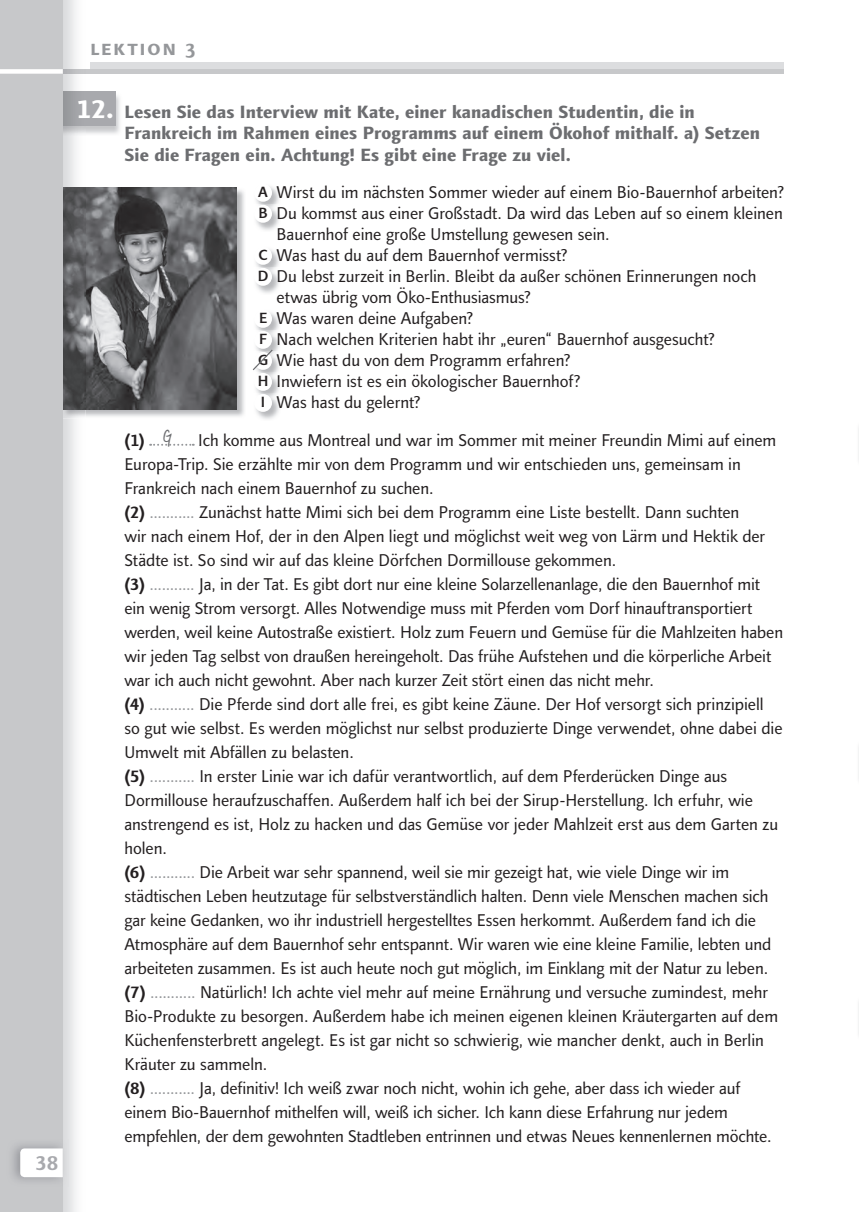
<style>
.page{position:relative;width:859px;height:1212px;background:#fff}
.page>*{position:absolute;margin:0;border:0;box-sizing:border-box;transform-origin:0 0}
.t1{font:700 21px "Finnegan SC";letter-spacing:.1em;color:#95979a}
.t2{font:700 21px "Finnegan";color:#a8a9ad}
.t3{font:18px/21px "Finnegan Extra Bolduj";letter-spacing:.005em;color:#6c6d70}
.t4{font:17.25px/24px "Finnegan";letter-spacing:-.005em;color:#231f20}
.s1{font-size:27px;color:#fff}
.s2{font-weight:500;font-size:15px}
.s3{font-weight:700}
.s4{color:#939598}
</style>
<div class="page">
<div style="left:18px;top:69px;width:765px;height:5px;background:#c7c8ca"></div>
<div style="left:90px;top:63px;width:693px;height:6px;background:#dcdddf"></div>
<img style="left:86px;top:95px;width:34px;height:39px">
<div style="left:1px;top:91px;width:115px;height:34px;background:#a8a9ad"></div>
<img style="left:86px;top:187px;width:158px;height:230px">
<img style="left:86px;top:188px;width:151px;height:221px">
<img style="left:858px;top:428px;width:1px;height:32px">
<img style="left:858px;top:747px;width:1px;height:32px">
<img style="left:858px;top:1003px;width:1px;height:31px">
<img style="left:63px;top:0;width:23px;height:1211px">
<img style="left:63px;top:69px;width:23px;height:5px">
<div style="left:0;top:0;width:63px;height:1211px;background:#c7c8ca"></div>
<div style="left:0;top:69px;width:63px;height:5px;background:#fff"></div>
<img style="left:12px;top:1138px;width:56px;height:48px">
<svg style="left:20px;top:1148px;width:43px;height:28px"></svg>
<svg style="left:150px;top:444px;width:44px;height:1px"></svg>
<img style="left:256px;top:186px;width:23px;height:18px">
<div style="left:254px;top:184px;width:18px;height:18px;background:#fff;border-radius:50%"></div>
<img style="left:256px;top:211px;width:23px;height:19px">
<img style="left:259px;top:204px;width:17px;height:7px">
<div style="left:254px;top:205px;width:18px;height:18px;background:#fff;border-radius:50%"></div>
<img style="left:256px;top:249px;width:23px;height:18px">
<div style="left:254px;top:247px;width:18px;height:18px;background:#fff;border-radius:50%"></div>
<img style="left:256px;top:274px;width:23px;height:19px">
<img style="left:259px;top:267px;width:17px;height:7px">
<div style="left:254px;top:268px;width:18px;height:18px;background:#fff;border-radius:50%"></div>
<img style="left:256px;top:312px;width:23px;height:18px">
<div style="left:254px;top:310px;width:18px;height:18px;background:#fff;border-radius:50%"></div>
<img style="left:256px;top:337px;width:23px;height:14px">
<div style="left:254px;top:331px;width:18px;height:18px;background:#fff;border-radius:50%"></div>
<img style="left:257px;top:358px;width:22px;height:14px">
<img style="left:256px;top:379px;width:23px;height:14px">
<div style="left:254px;top:373px;width:18px;height:18px;background:#fff;border-radius:50%"></div>
<img style="left:256px;top:400px;width:23px;height:19px">
<div style="left:254px;top:394px;width:18px;height:18px;background:#fff;border-radius:50%"></div>
<svg style="left:252px;top:348px;width:22px;height:23px"></svg>
<p class="t2" style="left:36px;top:1149px;width:24px">38</p>
<p class="t1" style="left:90px;top:36px;width:106px">lektion 3</p>
<p class="t3" style="left:124px;top:102px;width:637px;text-indent:-48px"><span class="s1">12.</span> Lesen Sie das Interview mit Kate, einer kanadischen Studentin, die in<br>Frankreich im Rahmen eines Programms auf einem Ökohof mithalf. a) Setzen<br>Sie die Fragen ein. Achtung! Es gibt eine Frage zu viel.</p>
<p class="t4" style="left:258px;top:180px;width:527px"><span class="s2">A</span> Wirst du im nächsten Sommer wieder auf einem Bio-Bauernhof arbeiten?</p>
<p class="t4" style="left:258px;top:201px;width:526px"><span class="s2">B</span> Du kommst aus einer Großstadt. Da wird das Leben auf so einem kleinen</p>
<p class="t4" style="left:277px;top:222px;width:335px">Bauernhof eine große Umstellung gewesen sein.</p>
<p class="t4" style="left:258px;top:243px;width:310px"><span class="s2">C</span> Was hast du auf dem Bauernhof vermisst?</p>
<p class="t4" style="left:258px;top:264px;width:500px"><span class="s2">D</span> Du lebst zurzeit in Berlin. Bleibt da außer schönen Erinnerungen noch</p>
<p class="t4" style="left:277px;top:285px;width:255px">etwas übrig vom Öko-Enthusiasmus?</p>
<p class="t4" style="left:259px;top:306px;width:215px"><span class="s2">E</span> Was waren deine Aufgaben?</p>
<p class="t4" style="left:259px;top:327px;width:457px"><span class="s2">F</span> Nach welchen Kriterien habt ihr „euren“ Bauernhof ausgesucht?</p>
<p class="t4" style="left:258px;top:348px;width:314px"><span class="s2">G</span> Wie hast du von dem Programm erfahren?</p>
<p class="t4" style="left:258px;top:369px;width:324px"><span class="s2">H</span> Inwiefern ist es ein ökologischer Bauernhof?</p>
<p class="t4" style="left:261px;top:390px;width:161px"><span class="s2">I</span> Was hast du gelernt?</p>
<p class="t4" style="left:124px;top:428px;width:660px"><span class="s3">(1)</span> <sup>G</sup> Ich komme aus Montreal und war im Sommer mit meiner Freundin Mimi auf einem Europa-Trip. Sie erzählte mir von dem Programm und wir entschieden uns, gemeinsam in Frankreich nach einem Bauernhof zu suchen.<br><span class="s3">(2)</span> <span class="s4">...........</span> Zunächst hatte Mimi sich bei dem Programm eine Liste bestellt. Dann suchten<br>wir nach einem Hof, der in den Alpen liegt und möglichst weit weg von Lärm und Hektik der Städte ist. So sind wir auf das kleine Dörfchen Dormillouse gekommen.<br><span class="s3">(3)</span> <span class="s4">...........</span> Ja, in der Tat. Es gibt dort nur eine kleine Solarzellenanlage, die den Bauernhof mit ein wenig Strom versorgt. Alles Notwendige muss mit Pferden vom Dorf hinauftransportiert werden, weil keine Autostraße existiert. Holz zum Feuern und Gemüse für die Mahlzeiten haben wir jeden Tag selbst von draußen hereingeholt. Das frühe Aufstehen und die körperliche Arbeit war ich auch nicht gewohnt. Aber nach kurzer Zeit stört einen das nicht mehr.<br><span class="s3">(4)</span> <span class="s4">...........</span> Die Pferde sind dort alle frei, es gibt keine Zäune. Der Hof versorgt sich prinzipiell so gut wie selbst. Es werden möglichst nur selbst produzierte Dinge verwendet, ohne dabei die Umwelt mit Abfällen zu belasten.<br><span class="s3">(5)</span> <span class="s4">...........</span> In erster Linie war ich dafür verantwortlich, auf dem Pferderücken Dinge aus Dormillouse heraufzuschaffen. Außerdem half ich bei der Sirup-Herstellung. Ich erfuhr, wie anstrengend es ist, Holz zu hacken und das Gemüse vor jeder Mahlzeit erst aus dem Garten zu holen.<br><span class="s3">(6)</span> <span class="s4">...........</span> Die Arbeit war sehr spannend, weil sie mir gezeigt hat, wie viele Dinge wir im städtischen Leben heutzutage für selbstverständlich halten. Denn viele Menschen machen sich gar keine Gedanken, wo ihr industriell hergestelltes Essen herkommt. Außerdem fand ich die Atmosphäre auf dem Bauernhof sehr entspannt. Wir waren wie eine kleine Familie, lebten und arbeiteten zusammen. Es ist auch heute noch gut möglich, im Einklang mit der Natur zu leben. <span class="s3">(7)</span> <span class="s4">...........</span> Natürlich! Ich achte viel mehr auf meine Ernährung und versuche zumindest, mehr Bio-Produkte zu besorgen. Außerdem habe ich meinen eigenen kleinen Kräutergarten auf dem Küchenfensterbrett angelegt. Es ist gar nicht so schwierig, wie mancher denkt, auch in Berlin Kräuter zu sammeln.<br><span class="s3">(8)</span> <span class="s4">...........</span> Ja, definitiv! Ich weiß zwar noch nicht, wohin ich gehe, aber dass ich wieder auf einem Bio-Bauernhof mithelfen will, weiß ich sicher. Ich kann diese Erfahrung nur jedem empfehlen, der dem gewohnten Stadtleben entrinnen und etwas Neues kennenlernen möchte.</p>
</div>
